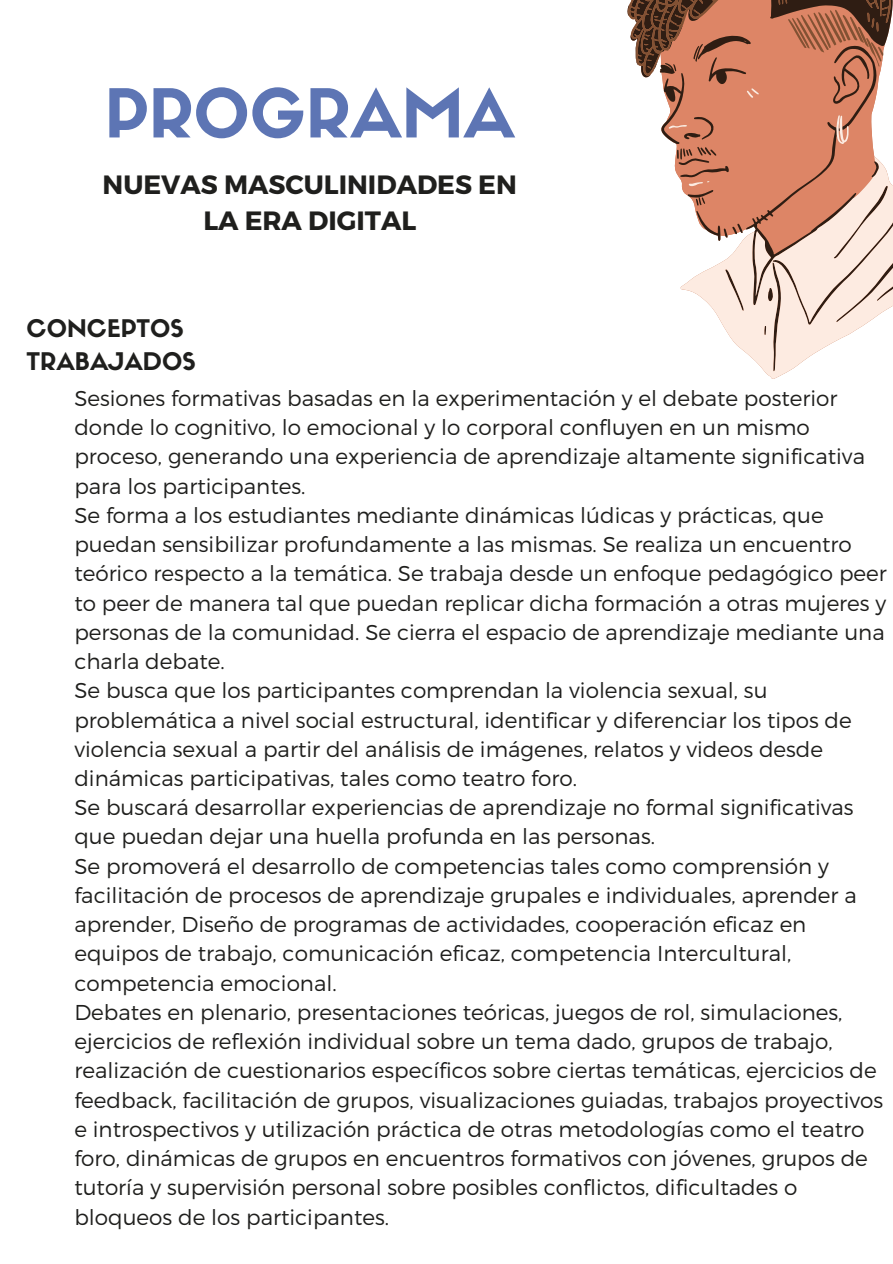
<style>
.page{position:relative;width:893px;height:1264px;background:#fff}
.page>*{position:absolute;margin:0;border:0;box-sizing:border-box;transform-origin:0 0}
.t1{font:66.15px "Sifonn Basic";color:#5d75b4}
.t2{font:700 26.4px/36px "Montserrat";color:#1f1f1d;text-align:center}
.t3{font:23.85px/32.5px "Sifonn Basic";color:#1f1f1d}
.t4{font:300 21.45px/29.2px "Montserrat";color:#1f1f1d}
</style>
<div class="page">
<svg style="left:643px;top:0;width:249px;height:139px;fill:#dd8566"></svg>
<svg style="left:627px;top:0;width:264px;height:76px;background:#a96b53"></svg>
<svg style="left:668px;top:88px;width:224px;height:291px"></svg>
<h1 class="t1" style="left:105px;top:88px;width:411px">PROGRAMA</h1>
<p class="t2" style="left:103px;top:165px;width:416px">NUEVAS MASCULINIDADES EN<br>LA ERA DIGITAL</p>
<p class="t3" style="left:27px;top:315px;width:170px">CONCEPTOS<br>TRABAJADOS</p>
<p class="t4" style="left:74px;top:382px;width:814px">Sesiones formativas basadas en la experimentación y el debate posterior donde lo cognitivo, lo emocional y lo corporal confluyen en un mismo proceso, generando una experiencia de aprendizaje altamente significativa para los participantes.<br>Se forma a los estudiantes mediante dinámicas lúdicas y prácticas, que puedan sensibilizar profundamente a las mismas. Se realiza un encuentro teórico respecto a la temática. Se trabaja desde un enfoque pedagógico peer to peer de manera tal que puedan replicar dicha formación a otras mujeres y personas de la comunidad. Se cierra el espacio de aprendizaje mediante una charla debate.<br>Se busca que los participantes comprendan la violencia sexual, su problemática a nivel social estructural, identificar y diferenciar los tipos de violencia sexual a partir del análisis de imágenes, relatos y videos desde dinámicas participativas, tales como teatro foro.<br>Se buscará desarrollar experiencias de aprendizaje no formal significativas que puedan dejar una huella profunda en las personas.<br>Se promoverá el desarrollo de competencias tales como comprensión y facilitación de procesos de aprendizaje grupales e individuales, aprender a aprender, Diseño de programas de actividades, cooperación eficaz en equipos de trabajo, comunicación eficaz, competencia Intercultural, competencia emocional.<br>Debates en plenario, presentaciones teóricas, juegos de rol, simulaciones, ejercicios de reflexión individual sobre un tema dado, grupos de trabajo, realización de cuestionarios específicos sobre ciertas temáticas, ejercicios de feedback, facilitación de grupos, visualizaciones guiadas, trabajos proyectivos e introspectivos y utilización práctica de otras metodologías como el teatro foro, dinámicas de grupos en encuentros formativos con jóvenes, grupos de tutoría y supervisión personal sobre posibles conflictos, dificultades o bloqueos de los participantes.</p>
</div>
